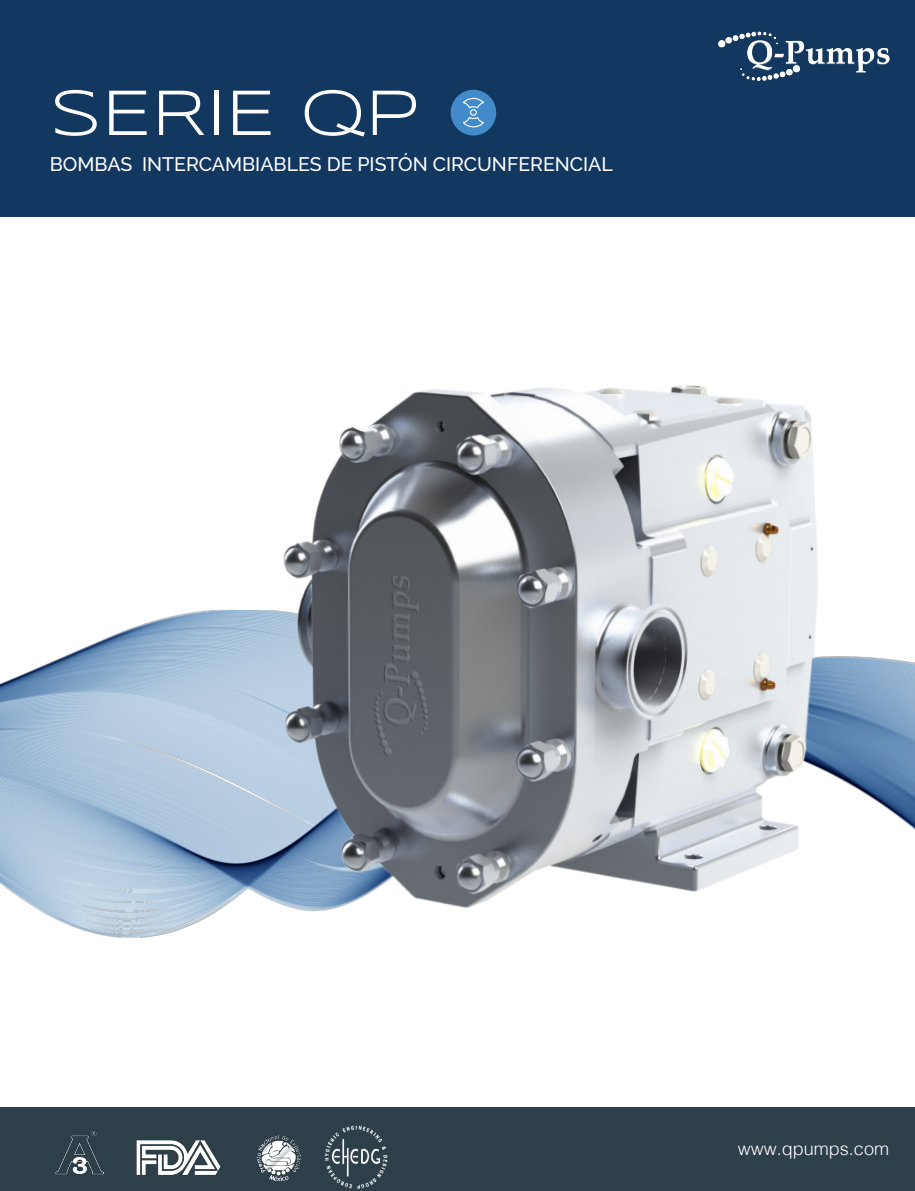
<style>
.page{position:relative;width:915px;height:1191px;background:#fff}
.page>*{position:absolute;margin:0;border:0;box-sizing:border-box;transform-origin:0 0}
.t1{font:66px "Syncopate";color:#fff}
.t2{font:500 19.5px "Raleway";color:#fff}
.t3{font:300 18px "Helvetica";color:#fff}
</style>
<div class="page">
<div style="left:0;top:1107px;width:914px;height:84px;background:#2d3f49"></div>
<div style="left:0;top:0;width:914px;height:217px;background:#133860"></div>
<img style="left:718px;top:31px;width:172px;height:50px">
<img style="left:136px;top:1140px;width:85px;height:35px">
<img style="left:256px;top:1135px;width:45px;height:47px">
<img style="left:55px;top:1131px;width:48px;height:44px">
<img style="left:324px;top:1125px;width:64px;height:64px">
<div style="left:450px;top:90px;width:46px;height:45px;background:#428ac9;border-radius:50%"></div>
<svg style="left:462px;top:98px;width:22px;height:29px"></svg>
<img style="left:0;top:609px;width:914px;height:329px">
<img style="left:224px;top:385px;width:647px;height:550px">
<p class="t1" style="left:50px;top:75px;width:371px">SERIE QP</p>
<p class="t2" style="left:50px;top:153px;width:564px">BOMBAS INTERCAMBIABLES DE PISTÓN CIRCUNFERENCIAL</p>
<p class="t3" style="left:737px;top:1133px;width:153px">www.qpumps.com</p>
</div>
